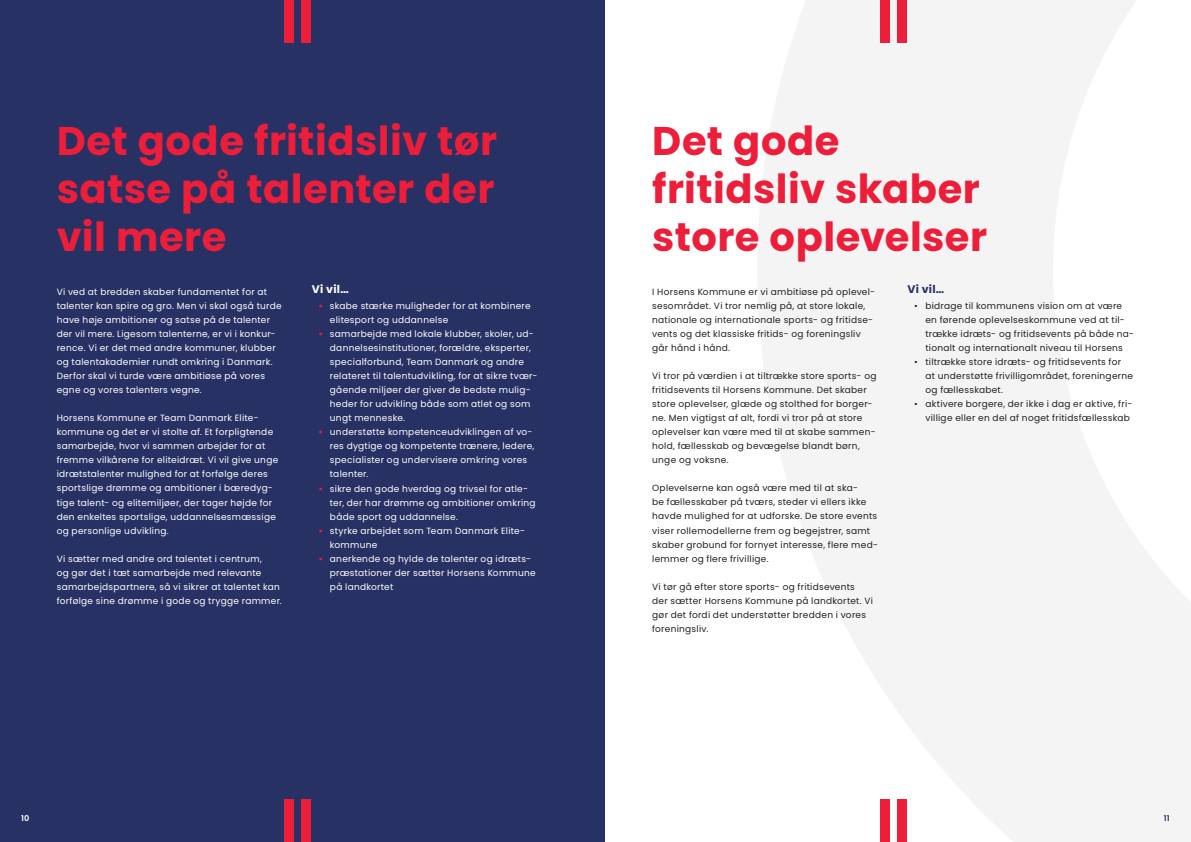
<style>
.page{position:relative;width:1191px;height:842px;background:#fff}
.page>*{position:absolute;margin:0;border:0;box-sizing:border-box;transform-origin:0 0}
.t1{font:700 40px/48px "Poppins";letter-spacing:.01em;color:#ed1e3a}
.t2{font:700 11px "Poppins";color:#283163}
.t3{font:700 11px "Poppins";color:#fff}
.t4{font:9px/14px "Poppins";letter-spacing:.03em;color:#fff}
.t5{font:9px/14px "Poppins";letter-spacing:.03em;color:#231f20}
.t6{font:600 8px "Poppins";color:#283163}
.t7{font:600 8px "Poppins";color:#fff}
.s1{font-weight:700;color:#ed1e3a}
</style>
<div class="page">
<svg style="left:758px;top:0;width:433px;height:842px;fill:#f4f4f4"></svg>
<div style="left:879px;top:0;width:10px;height:43px;background:#ed1e3a"></div>
<div style="left:896px;top:0;width:10px;height:43px;background:#ed1e3a"></div>
<div style="left:879px;top:799px;width:10px;height:43px;background:#ed1e3a"></div>
<div style="left:896px;top:799px;width:10px;height:43px;background:#ed1e3a"></div>
<div style="left:0;top:0;width:604px;height:842px;background:#283163"></div>
<div style="left:284px;top:0;width:10px;height:43px;background:#ed1e3a"></div>
<div style="left:301px;top:0;width:10px;height:43px;background:#ed1e3a"></div>
<div style="left:284px;top:799px;width:10px;height:43px;background:#ed1e3a"></div>
<div style="left:301px;top:799px;width:10px;height:43px;background:#ed1e3a"></div>
<h1 class="t1" style="left:57px;top:118px;width:442px;text-align:justify">Det gode fritidsliv tør satse på talenter der vil mere</h1>
<p class="t4" style="left:57px;top:285px;width:226px">Vi ved at bredden skaber fundamentet for at talenter kan spire og gro. Men vi skal også turde have høje ambitioner og satse på de talenter der vil mere. Ligesom talenterne, er vi i konkur&shy;rence. Vi er det med andre kommuner, klubber og talentakademier rundt omkring i Danmark.<br>Derfor skal vi turde være ambitiøse på vores egne og vores talenters vegne.</p>
<p class="t4" style="left:57px;top:411px;width:223px">Horsens Kommune er Team Danmark Elite&shy;kommune og det er vi stolte af. Et forpligtende samarbejde, hvor vi sammen arbejder for at fremme vilkårene for eliteidræt. Vi vil give unge idrætstalenter mulighed for at forfølge deres sportslige drømme og ambitioner i bæredyg&shy;tige talent- og elitemiljøer, der tager højde for den enkeltes sportslige, uddannelsesmæssige og personlige udvikling.</p>
<p class="t4" style="left:57px;top:551px;width:227px">Vi sætter med andre ord talentet i centrum,<br>og gør det i tæt samarbejde med relevante samarbejdspartnere, så vi sikrer at talentet kan forfølge sine drømme i gode og trygge rammer.</p>
<p class="t3" style="left:312px;top:283px;width:38px">Vi vil…</p>
<p class="t4" style="left:330px;top:299px;width:202px;text-indent:-11px"><span class="s1">•</span> skabe stærke muligheder for at kombinere elitesport og uddannelse</p>
<p class="t4" style="left:330px;top:327px;width:209px;text-indent:-11px"><span class="s1">•</span> samarbejde med lokale klubber, skoler, ud&shy;dannelsesinstitutioner, forældre, eksperter, specialforbund, Team Danmark og andre relateret til talentudvikling, for at sikre tvær&shy;gående miljøer der giver de bedste mulig&shy;heder for udvikling både som atlet og som ungt menneske.</p>
<p class="t4" style="left:330px;top:425px;width:206px;text-indent:-11px"><span class="s1">•</span> understøtte kompetenceudviklingen af vo&shy;res dygtige og kompetente trænere, ledere, specialister og undervisere omkring vores talenter.</p>
<p class="t4" style="left:330px;top:481px;width:207px;text-indent:-11px"><span class="s1">•</span> sikre den gode hverdag og trivsel for atle&shy;ter, der har drømme og ambitioner omkring både sport og uddannelse.</p>
<p class="t4" style="left:330px;top:523px;width:197px;text-indent:-11px"><span class="s1">•</span> styrke arbejdet som Team Danmark Elite&shy;kommune</p>
<p class="t4" style="left:330px;top:551px;width:207px;text-indent:-11px"><span class="s1">•</span> anerkende og hylde de talenter og idræts&shy;præstationer der sætter Horsens Kommune på landkortet</p>
<p class="t7" style="left:21px;top:813px;width:10px">10</p>
<h1 class="t1" style="left:652px;top:118px;width:336px">Det gode fritidsliv skaber store oplevelser</h1>
<p class="t5" style="left:652px;top:285px;width:224px">I Horsens Kommune er vi ambitiøse på oplevel&shy;sesområdet. Vi tror nemlig på, at store lokale, nationale og internationale sports- og fritidse&shy;vents og det klassiske fritids- og foreningsliv går hånd i hånd.</p>
<p class="t5" style="left:652px;top:369px;width:226px">Vi tror på værdien i at tiltrække store sports- og fritidsevents til Horsens Kommune. Det skaber store oplevelser, glæde og stolthed for borger&shy;ne. Men vigtigst af alt, fordi vi tror på at store oplevelser kan være med til at skabe sammen&shy;hold, fællesskab og bevægelse blandt børn, unge og voksne.</p>
<p class="t5" style="left:652px;top:481px;width:227px">Oplevelserne kan også være med til at ska-<br>be fællesskaber på tværs, steder vi ellers ikke havde mulighed for at udforske. De store events viser rollemodellerne frem og begejstrer, samt skaber grobund for fornyet interesse, flere med&shy;lemmer og flere frivillige.</p>
<p class="t5" style="left:652px;top:579px;width:222px">Vi tør gå efter store sports- og fritidsevents<br>der sætter Horsens Kommune på landkortet. Vi gør det fordi det understøtter bredden i vores foreningsliv.</p>
<p class="t2" style="left:907px;top:283px;width:38px">Vi vil…</p>
<p class="t5" style="left:925px;top:299px;width:210px;text-indent:-11px">• bidrage til kommunens vision om at være en førende oplevelseskommune ved at til&shy;trække idræts- og fritidsevents på både na&shy;tionalt og internationalt niveau til Horsens</p>
<p class="t5" style="left:925px;top:355px;width:209px;text-indent:-11px">• tiltrække store idræts- og fritidsevents for<br>at understøtte frivilligområdet, foreningerne og fællesskabet.</p>
<p class="t5" style="left:914px;top:397px;width:220px;text-align:right">• aktivere borgere, der ikke i dag er aktive, fri&shy;villige eller en del af noget fritidsfællesskab</p>
<p class="t6" style="left:1163px;top:813px;width:7px">11</p>
</div>
